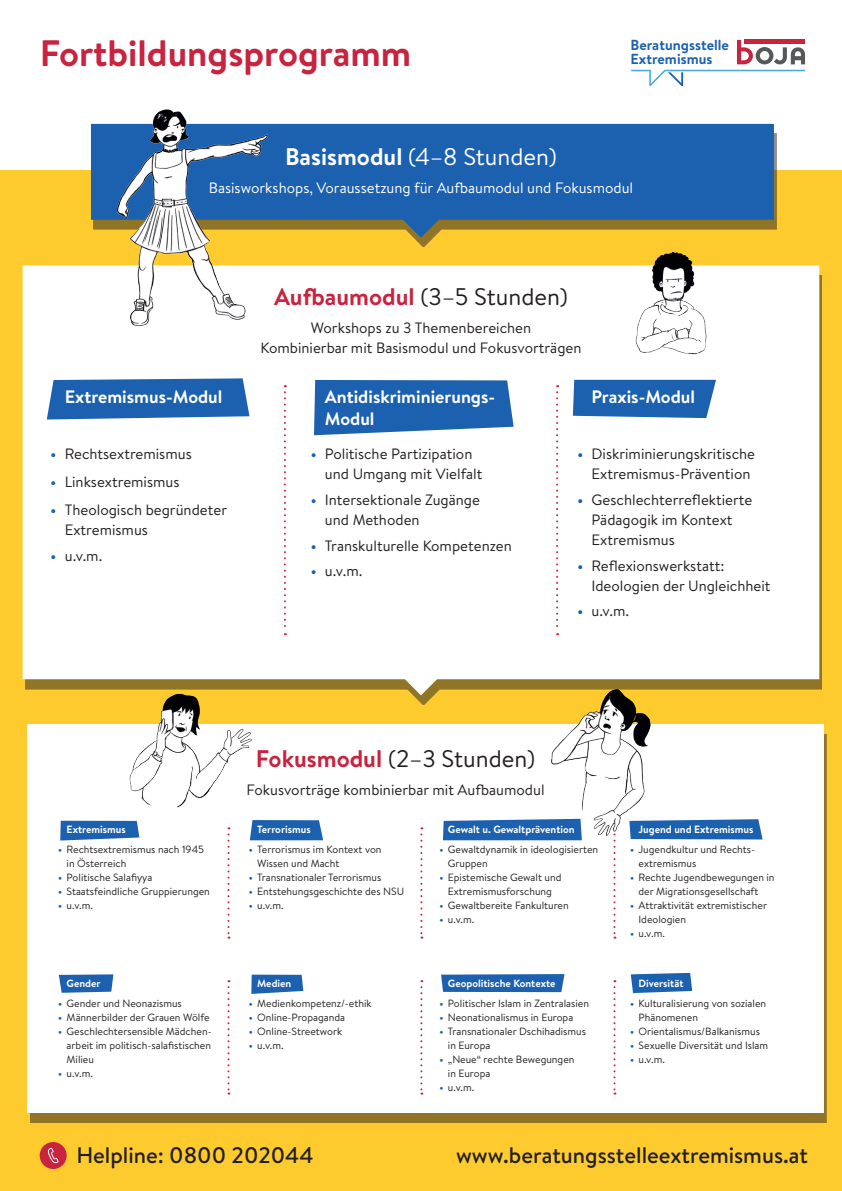
<style>
.page{position:relative;width:842px;height:1191px;background:#fff}
.page>*{position:absolute;margin:0;border:0;box-sizing:border-box;transform-origin:0 0}
.h_schwarz{font:700 36.7px "Brandon Text";color:#c8233f}
._24{font:24px "Brandon Text";color:#231f20}
._24-2{font:24px "Brandon Text";color:#fff}
.em{font:500 22.5px "Brandon Text";color:#231f20}
._18_weiss{font:700 18px/22px "Brandon Text";color:#fff}
.beschreibung{font:15px/20px "Brandon Text";color:#231f20}
.beschreibung-2{font:15px "Brandon Text";color:#fff}
.t1{font:700 14.6px "Brandon Text";color:#1c61af}
.t2{font:10.5px/14px "Brandon Text";color:#231f20}
.em_chart{font:700 10.5px "Brandon Text";color:#fff}
.s1{font-weight:700}
.s2{font-weight:700;color:#1c61af}
.s3{font-weight:700;color:#c8233f}
</style>
<div class="page">
<div style="left:0;top:171px;width:842px;height:1020px;background:#fecb2f"></div>
<div style="left:23px;top:265px;width:796px;height:430px;background:#fff"></div>
<div style="left:30px;top:734px;width:796px;height:389px;background:#907527"></div>
<div style="left:27px;top:724px;width:796px;height:389px;background:#fff"></div>
<div style="left:94px;top:133px;width:683px;height:114px;background:#231f20;opacity:.5"></div>
<svg style="left:91px;top:124px;width:683px;height:114px;background:#356a9a"></svg>
<svg style="left:631px;top:70px;width:174px;height:16px"></svg>
<svg style="left:737px;top:40px;width:68px;height:24px"></svg>
<img style="left:630px;top:251px;width:84px;height:104px">
<img style="left:127px;top:682px;width:134px;height:126px">
<svg style="left:47px;top:378px;width:202px;height:41px;background:#2f6eb5"></svg>
<svg style="left:314px;top:380px;width:200px;height:55px;background:#316fb6"></svg>
<svg style="left:573px;top:380px;width:143px;height:38px;background:#2a6bb4"></svg>
<svg style="left:284px;top:385px;width:2px;height:250px"></svg>
<svg style="left:227px;top:827px;width:2px;height:111px"></svg>
<svg style="left:227px;top:980px;width:2px;height:114px"></svg>
<svg style="left:420px;top:827px;width:2px;height:111px"></svg>
<svg style="left:420px;top:980px;width:2px;height:114px"></svg>
<svg style="left:613px;top:839px;width:2px;height:99px"></svg>
<svg style="left:613px;top:980px;width:2px;height:114px"></svg>
<svg style="left:556px;top:385px;width:2px;height:250px"></svg>
<svg style="left:630px;top:819px;width:133px;height:20px;background:#2a6ab4"></svg>
<svg style="left:443px;top:819px;width:139px;height:21px;background:#2869b3"></svg>
<svg style="left:250px;top:820px;width:73px;height:20px"></svg>
<svg style="left:60px;top:820px;width:79px;height:20px;background:#3471b7"></svg>
<svg style="left:59px;top:974px;width:54px;height:18px"></svg>
<svg style="left:251px;top:974px;width:52px;height:20px"></svg>
<svg style="left:441px;top:974px;width:123px;height:18px;background:#2467b2"></svg>
<svg style="left:631px;top:973px;width:61px;height:20px"></svg>
<img style="left:106px;top:109px;width:167px;height:222px">
<img style="left:533px;top:680px;width:136px;height:156px">
<div style="left:40px;top:1142px;width:27px;height:27px;background:#c8233f;border-radius:50%"></div>
<svg style="left:48px;top:1148px;width:10px;height:15px"></svg>
<p class="h_schwarz" style="left:40px;top:27px;width:373px">Fortbildungsprogramm</p>
<p class="t1" style="left:630px;top:35px;width:100px">Beratungsstelle</p>
<p class="t1" style="left:630px;top:49px;width:84px">Extremismus</p>
<p class="_24-2" style="left:285px;top:140px;width:273px"><span class="s1">Basismodul</span> (4–8 Stunden)</p>
<p class="beschreibung-2" style="left:209px;top:178px;width:426px">Basisworkshops, Voraussetzung für Aufbaumodul und Fokusmodul</p>
<p class="_18_weiss" style="left:65px;top:385px;width:159px">Extremismus-Modul</p>
<p class="beschreibung" style="left:51px;top:443px;width:143px"><span class="s2">•</span> Rechtsextremismus</p>
<p class="beschreibung" style="left:51px;top:471px;width:130px"><span class="s2">•</span> Linksextremismus</p>
<p class="beschreibung" style="left:65px;top:499px;width:164px;text-indent:-14px"><span class="s2">•</span> Theologisch begründeter<br>Extremismus</p>
<p class="beschreibung" style="left:51px;top:545px;width:53px"><span class="s2">•</span> u.v.m.</p>
<p class="_24" style="left:274px;top:280px;width:295px"><span class="s3">Aufbaumodul</span> (3–5 Stunden)</p>
<p class="beschreibung" style="left:260px;top:317px;width:323px;text-align:center">Workshops zu 3 Themenbereichen<br>Kombinierbar mit Basismodul und Fokusvorträgen</p>
<p class="_18_weiss" style="left:325px;top:385px;width:172px">Antidiskriminierungs-<br>Modul</p>
<p class="beschreibung" style="left:325px;top:443px;width:159px;text-indent:-14px"><span class="s2">•</span> Politische Partizipation und Umgang mit Vielfalt</p>
<p class="beschreibung" style="left:325px;top:489px;width:157px;text-indent:-14px"><span class="s2">•</span> Intersektionale Zugänge und Methoden</p>
<p class="beschreibung" style="left:311px;top:535px;width:203px"><span class="s2">•</span> Transkulturelle Kompetenzen</p>
<p class="beschreibung" style="left:311px;top:560px;width:53px"><span class="s2">•</span> u.v.m.</p>
<p class="_18_weiss" style="left:591px;top:385px;width:105px">Praxis-Modul</p>
<p class="beschreibung" style="left:591px;top:443px;width:165px;text-indent:-14px"><span class="s2">•</span> Diskriminierungskritische<br>Extremismus-Prävention</p>
<p class="beschreibung" style="left:591px;top:489px;width:162px;text-indent:-14px"><span class="s2">•</span> Geschlechterreflektierte<br>Pädagogik im Kontext<br>Extremismus</p>
<p class="beschreibung" style="left:591px;top:555px;width:180px;text-indent:-14px"><span class="s2">•</span> Reflexionswerkstatt:<br>Ideologien der Ungleichheit</p>
<p class="beschreibung" style="left:577px;top:600px;width:53px"><span class="s2">•</span> u.v.m.</p>
<p class="em_chart" style="left:67px;top:822px;width:61px">Extremismus</p>
<p class="t2" style="left:67px;top:842px;width:139px;text-indent:-9px"><span class="s2">•</span> Rechtsextremismus nach 1945 in Österreich</p>
<p class="t2" style="left:58px;top:870px;width:96px"><span class="s2">•</span> Politische Salafiyya</p>
<p class="t2" style="left:58px;top:884px;width:153px"><span class="s2">•</span> Staatsfeindliche Gruppierungen</p>
<p class="t2" style="left:58px;top:898px;width:36px"><span class="s2">•</span> u.v.m.</p>
<p class="em_chart" style="left:67px;top:976px;width:36px">Gender</p>
<p class="t2" style="left:58px;top:996px;width:125px"><span class="s2">•</span> Gender und Neonazismus</p>
<p class="t2" style="left:58px;top:1010px;width:153px"><span class="s2">•</span> Männerbilder der Grauen Wölfe</p>
<p class="t2" style="left:67px;top:1024px;width:146px;text-align:justify;text-indent:-9px"><span class="s2">•</span> Geschlechtersensible Mädchen&shy;arbeit im politisch-salafistischen Milieu</p>
<p class="t2" style="left:58px;top:1066px;width:36px"><span class="s2">•</span> u.v.m.</p>
<p class="_24" style="left:256px;top:742px;width:281px"><span class="s3">Fokusmodul</span> (2–3 Stunden)</p>
<p class="beschreibung" style="left:247px;top:779px;width:300px">Fokusvorträge kombinierbar mit Aufbaumodul</p>
<p class="em_chart" style="left:257px;top:822px;width:55px">Terrorismus</p>
<p class="t2" style="left:257px;top:842px;width:126px;text-indent:-9px"><span class="s2">•</span> Terrorismus im Kontext von<br>Wissen und Macht</p>
<p class="t2" style="left:249px;top:870px;width:134px"><span class="s2">•</span> Transnationaler Terrorismus</p>
<p class="t2" style="left:249px;top:884px;width:157px"><span class="s2">•</span> Entstehungsgeschichte des NSU</p>
<p class="t2" style="left:249px;top:898px;width:36px"><span class="s2">•</span> u.v.m.</p>
<p class="em_chart" style="left:257px;top:976px;width:36px">Medien</p>
<p class="t2" style="left:249px;top:996px;width:124px"><span class="s2">•</span> Medienkompetenz/-ethik</p>
<p class="t2" style="left:249px;top:1010px;width:98px"><span class="s2">•</span> Online-Propaganda</p>
<p class="t2" style="left:249px;top:1024px;width:95px"><span class="s2">•</span> Online-Streetwork</p>
<p class="t2" style="left:249px;top:1038px;width:36px"><span class="s2">•</span> u.v.m.</p>
<p class="em_chart" style="left:448px;top:822px;width:128px">Gewalt u. Gewaltprävention</p>
<p class="t2" style="left:448px;top:842px;width:152px;text-indent:-9px"><span class="s2">•</span> Gewaltdynamik in ideologisierten<br>Gruppen</p>
<p class="t2" style="left:439px;top:870px;width:124px;text-align:center"><span class="s2">•</span> Epistemische Gewalt und<br>Extremismusforschung</p>
<p class="t2" style="left:439px;top:898px;width:131px"><span class="s2">•</span> Gewaltbereite Fankulturen</p>
<p class="t2" style="left:439px;top:912px;width:36px"><span class="s2">•</span> u.v.m.</p>
<p class="em_chart" style="left:448px;top:976px;width:109px">Geopolitische Kontexte</p>
<p class="t2" style="left:439px;top:996px;width:151px"><span class="s2">•</span> Politischer Islam in Zentralasien</p>
<p class="t2" style="left:439px;top:1010px;width:135px"><span class="s2">•</span> Neonationalismus in Europa</p>
<p class="t2" style="left:448px;top:1024px;width:140px;text-indent:-9px"><span class="s2">•</span> Transnationaler Dschihadismus in Europa</p>
<p class="t2" style="left:448px;top:1052px;width:128px;text-indent:-9px"><span class="s2">•</span> „Neue“ rechte Bewegungen in Europa</p>
<p class="t2" style="left:439px;top:1080px;width:36px"><span class="s2">•</span> u.v.m.</p>
<p class="em_chart" style="left:639px;top:822px;width:116px">Jugend und Extremismus</p>
<p class="t2" style="left:639px;top:842px;width:118px;text-indent:-9px"><span class="s2">•</span> Jugendkultur und Rechts&shy;extremismus</p>
<p class="t2" style="left:639px;top:870px;width:138px;text-indent:-9px"><span class="s2">•</span> Rechte Jugendbewegungen in der Migrationsgesellschaft</p>
<p class="t2" style="left:639px;top:898px;width:130px;text-indent:-9px"><span class="s2">•</span> Attraktivität extremistischer<br>Ideologien</p>
<p class="t2" style="left:630px;top:926px;width:36px"><span class="s2">•</span> u.v.m.</p>
<p class="em_chart" style="left:639px;top:976px;width:46px">Diversität</p>
<p class="t2" style="left:639px;top:996px;width:129px;text-indent:-9px"><span class="s2">•</span> Kulturalisierung von sozialen<br>Phänomenen</p>
<p class="t2" style="left:630px;top:1024px;width:131px"><span class="s2">•</span> Orientalismus/Balkanismus</p>
<p class="t2" style="left:630px;top:1038px;width:140px"><span class="s2">•</span> Sexuelle Diversität und Islam</p>
<p class="t2" style="left:630px;top:1052px;width:36px"><span class="s2">•</span> u.v.m.</p>
<p class="em" style="left:77px;top:1139px;width:239px">Helpline: 0800 202044</p>
<p class="em" style="left:456px;top:1139px;width:353px">www.beratungsstelleextremismus.at</p>
</div>
